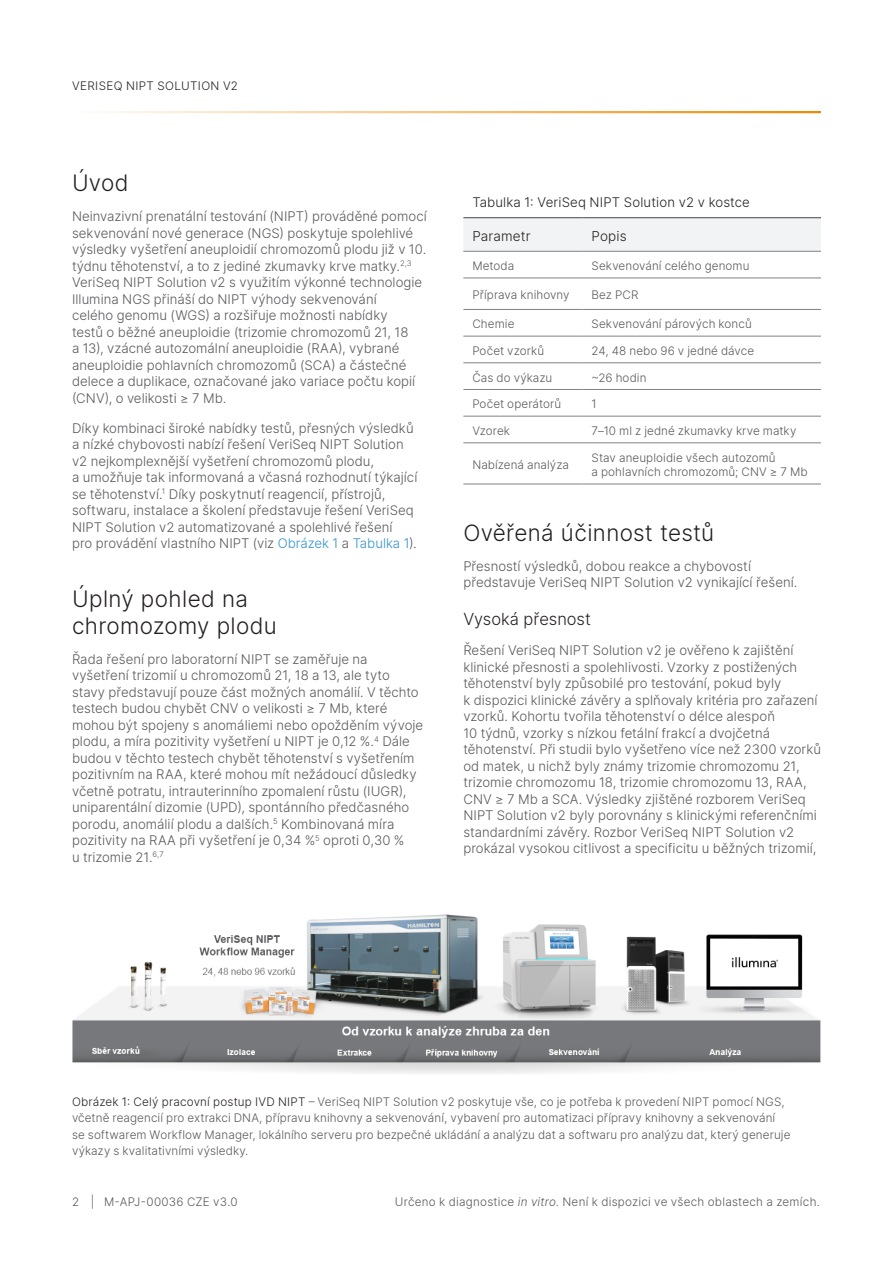
<style>
.page{position:relative;width:893px;height:1263px;background:#fff}
.page>*{position:absolute;margin:0;border:0;box-sizing:border-box;transform-origin:0 0}
.A-Head{font:300 22.5px/27px "Inter";letter-spacing:.015em;color:#231f20}
.B-Head{font:300 16.5px "Inter";color:#231f20}
.Header_Row_A_Left_Align{font:300 13.5px "Inter";letter-spacing:.01em;color:#231f20}
.Body_Copy{font:300 13.2px/16.5px "Inter";color:#57585a}
.B-Head-2{font:300 13.2px/16.5px "Inter";color:#57585a}
.t1{font:300 13.2px "Inter";letter-spacing:.01em;color:#231f20}
.zz_For_Research_Only{font:300 11.7px/16.5px "Inter";letter-spacing:.01em;color:#57585a}
.Body_Row_Left_Align{font:300 11.7px/13.5px "Inter";letter-spacing:.005em;color:#57585a}
.zz_Master_Header{font:300 11.7px "Inter";letter-spacing:.035em;color:#231f20}
.s1{color:#3191cf}
.s2{color:#231f20}
.s3{font-style:italic}
</style>
<div class="page">
<hr style="left:72px;top:111px;width:749px;height:2px;background:#ed8b00">
<div style="left:463px;top:218px;width:358px;height:33px;background:#f2f3f4"></div>
<hr style="left:463px;top:278px;width:120px;height:1px;background:#808285">
<hr style="left:583px;top:278px;width:238px;height:1px;background:#808285">
<hr style="left:463px;top:309px;width:120px;height:1px;background:#808285">
<hr style="left:583px;top:309px;width:238px;height:1px;background:#808285">
<hr style="left:463px;top:336px;width:120px;height:1px;background:#808285">
<hr style="left:583px;top:336px;width:238px;height:1px;background:#808285">
<hr style="left:463px;top:362px;width:120px;height:1px;background:#808285">
<hr style="left:583px;top:362px;width:238px;height:1px;background:#808285">
<hr style="left:463px;top:389px;width:120px;height:1px;background:#808285">
<hr style="left:583px;top:389px;width:238px;height:1px;background:#808285">
<hr style="left:463px;top:416px;width:120px;height:1px;background:#808285">
<hr style="left:583px;top:416px;width:238px;height:1px;background:#808285">
<hr style="left:463px;top:442px;width:120px;height:1px;background:#808285">
<hr style="left:583px;top:442px;width:238px;height:1px;background:#808285">
<hr style="left:463px;top:484px;width:120px;height:1px;background:#808285">
<hr style="left:583px;top:484px;width:238px;height:1px;background:#808285">
<hr style="left:463px;top:251px;width:120px;height:1px;background:#808285">
<hr style="left:583px;top:251px;width:238px;height:1px;background:#808285">
<hr style="left:463px;top:217px;width:120px;height:1px;background:#57585a">
<hr style="left:583px;top:217px;width:238px;height:1px;background:#57585a">
<img style="left:72px;top:914px;width:749px;height:160px">
<p class="zz_Master_Header" style="left:72px;top:77px;width:167px">VERISEQ NIPT SOLUTION V2</p>
<p class="A-Head" style="left:72px;top:169px;width:58px">Úvod</p>
<p class="Body_Copy" style="left:72px;top:208px;width:356px">Neinvazivní prenatální testování (NIPT) prováděné pomocí sekvenování nové generace (NGS) poskytuje spolehlivé výsledky vyšetření aneuploidií chromozomů plodu již v 10. týdnu těhotenství, a to z jediné zkumavky krve matky.<sup>2,3<br></sup>VeriSeq NIPT Solution v2 s využitím výkonné technologie Illumina NGS přináší do NIPT výhody sekvenování<br>celého genomu (WGS) a rozšiřuje možnosti nabídky<br>testů o běžné aneuploidie (trizomie chromozomů 21, 18<br>a 13), vzácné autozomální aneuploidie (RAA), vybrané aneuploidie pohlavních chromozomů (SCA) a částečné delece a duplikace, označované jako variace počtu kopií (CNV), o velikosti ≥ 7 Mb.</p>
<p class="Body_Copy" style="left:72px;top:419px;width:347px">Díky kombinaci široké nabídky testů, přesných výsledků a nízké chybovosti nabízí řešení VeriSeq NIPT Solution v2 nejkomplexnější vyšetření chromozomů plodu,<br>a umožňuje tak informovaná a včasná rozhodnutí týkající se těhotenství.<sup>1</sup> Díky poskytnutí reagencií, přístrojů, softwaru, instalace a školení představuje řešení VeriSeq NIPT Solution v2 automatizované a spolehlivé řešení<br>pro provádění vlastního NIPT (viz <span class="s1">Obrázek 1</span> a <span class="s1">Tabulka 1</span>).</p>
<p class="A-Head" style="left:72px;top:585px;width:206px">Úplný pohled na chromozomy plodu</p>
<p class="Body_Copy" style="left:72px;top:650px;width:353px">Řada řešení pro laboratorní NIPT se zaměřuje na vyšetření trizomií u chromozomů 21, 18 a 13, ale tyto stavy představují pouze část možných anomálií. V těchto testech budou chybět CNV o velikosti ≥ 7 Mb, které mohou být spojeny s anomáliemi nebo opožděním vývoje plodu, a míra pozitivity vyšetření u NIPT je 0,12 %.<sup>4</sup> Dále budou v těchto testech chybět těhotenství s vyšetřením pozitivním na RAA, které mohou mít nežádoucí důsledky včetně potratu, intrauterinního zpomalení růstu (IUGR), uniparentální dizomie (UPD), spontánního předčasného porodu, anomálií plodu a dalších.<sup>5</sup> Kombinovaná míra pozitivity na RAA při vyšetření je 0,34 %<sup>5</sup> oproti 0,30 %<br>u trizomie 21.<sup>6,7</sup></p>
<p class="t1" style="left:472px;top:193px;width:279px">Tabulka 1: VeriSeq NIPT Solution v2 v kostce</p>
<p class="Header_Row_A_Left_Align" style="left:472px;top:227px;width:60px">Parametr</p>
<p class="Header_Row_A_Left_Align" style="left:592px;top:227px;width:37px">Popis</p>
<p class="Body_Row_Left_Align" style="left:472px;top:259px;width:43px">Metoda</p>
<p class="Body_Row_Left_Align" style="left:592px;top:259px;width:159px">Sekvenování celého genomu</p>
<p class="Body_Row_Left_Align" style="left:472px;top:288px;width:99px">Příprava knihovny</p>
<p class="Body_Row_Left_Align" style="left:592px;top:288px;width:49px">Bez PCR</p>
<p class="Body_Row_Left_Align" style="left:472px;top:317px;width:44px">Chemie</p>
<p class="Body_Row_Left_Align" style="left:592px;top:317px;width:162px">Sekvenování párových konců</p>
<p class="Body_Row_Left_Align" style="left:472px;top:344px;width:73px">Počet vzorků</p>
<p class="Body_Row_Left_Align" style="left:592px;top:344px;width:164px">24, 48 nebo 96 v jedné dávce</p>
<p class="Body_Row_Left_Align" style="left:472px;top:371px;width:81px">Čas do výkazu</p>
<p class="Body_Row_Left_Align" style="left:592px;top:371px;width:56px">~26 hodin</p>
<p class="Body_Row_Left_Align" style="left:472px;top:397px;width:90px">Počet operátorů</p>
<p class="Body_Row_Left_Align" style="left:592px;top:397px;width:7px">1</p>
<p class="Body_Row_Left_Align" style="left:472px;top:424px;width:39px">Vzorek</p>
<p class="Body_Row_Left_Align" style="left:592px;top:424px;width:206px">7–10 ml z jedné zkumavky krve matky</p>
<p class="Body_Row_Left_Align" style="left:472px;top:458px;width:98px">Nabízená analýza</p>
<p class="Body_Row_Left_Align" style="left:592px;top:451px;width:218px">Stav aneuploidie všech autozomů<br>a pohlavních chromozomů; CNV ≥ 7 Mb</p>
<p class="A-Head" style="left:463px;top:519px;width:252px">Ověřená účinnost testů</p>
<p class="Body_Copy" style="left:463px;top:557px;width:335px">Přesností výsledků, dobou reakce a chybovostí představuje VeriSeq NIPT Solution v2 vynikající řešení.</p>
<p class="B-Head" style="left:463px;top:608px;width:129px">Vysoká přesnost</p>
<p class="B-Head-2" style="left:463px;top:642px;width:359px">Řešení VeriSeq NIPT Solution v2 je ověřeno k zajištění klinické přesnosti a spolehlivosti. Vzorky z postižených těhotenství byly způsobilé pro testování, pokud byly<br>k dispozici klinické závěry a splňovaly kritéria pro zařazení vzorků. Kohortu tvořila těhotenství o délce alespoň<br>10 týdnů, vzorky s nízkou fetální frakcí a dvojčetná těhotenství. Při studii bylo vyšetřeno více než 2300 vzorků od matek, u nichž byly známy trizomie chromozomu 21, trizomie chromozomu 18, trizomie chromozomu 13, RAA, CNV ≥ 7 Mb a SCA. Výsledky zjištěné rozborem VeriSeq NIPT Solution v2 byly porovnány s klinickými referenčními standardními závěry. Rozbor VeriSeq NIPT Solution v2 prokázal vysokou citlivost a specificitu u běžných trizomií,</p>
<p class="zz_For_Research_Only" style="left:72px;top:1093px;width:720px"><span class="s2">Obrázek 1: Celý pracovní postup IVD NIPT</span> – VeriSeq NIPT Solution v2 poskytuje vše, co je potřeba k provedení NIPT pomocí NGS, včetně reagencií pro extrakci DNA, přípravu knihovny a sekvenování, vybavení pro automatizaci přípravy knihovny a sekvenování se softwarem Workflow Manager, lokálního serveru pro bezpečné ukládání a analýzu dat a softwaru pro analýzu dat, který generuje výkazy s kvalitativními výsledky.</p>
<p class="zz_For_Research_Only" style="left:395px;top:1193px;width:427px">Určeno k diagnostice <span class="s3">in vitro</span>. Není k dispozici ve všech oblastech a zemích.</p>
<p class="zz_For_Research_Only" style="left:72px;top:1193px;width:167px">2 | M-APJ-00036 CZE v3.0</p>
</div>
